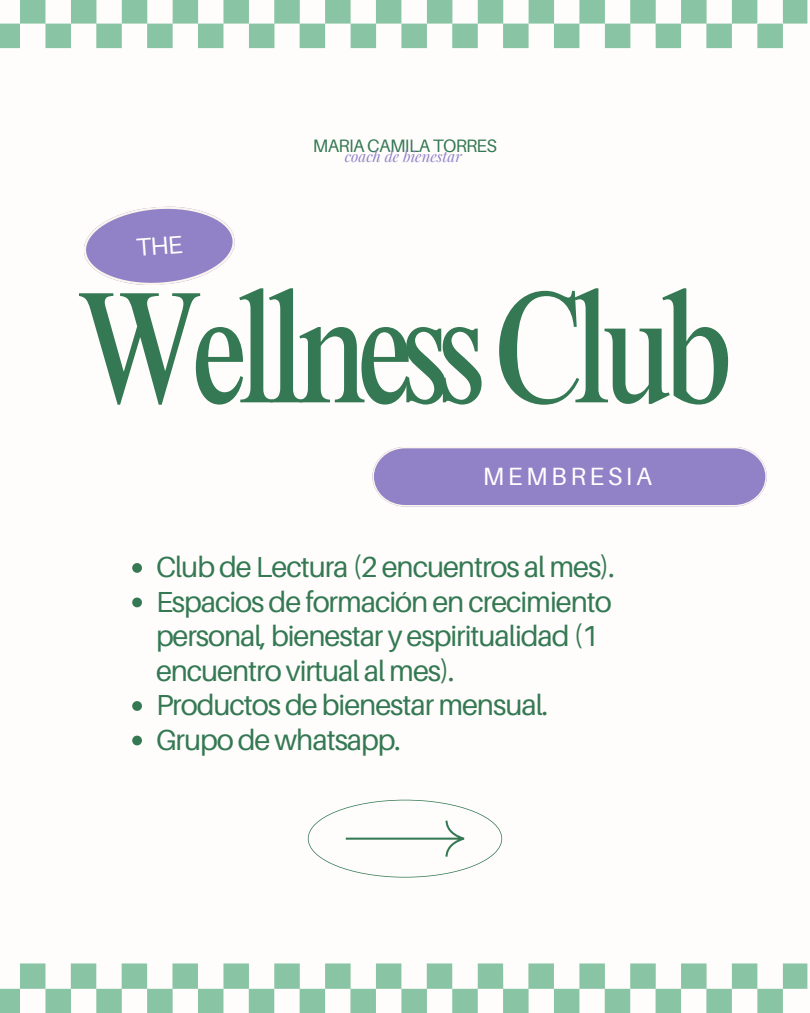
<style>
.page{position:relative;width:810px;height:1013px;background:#fff}
.page>*{position:absolute;margin:0;border:0;box-sizing:border-box;transform-origin:0 0}
.t1{font:condensed 159.9px "Times NRMT Pro";letter-spacing:-.065em;color:#357954}
.t2{font:29px/34.5px "Aileron";letter-spacing:-.035em;color:#357954}
.t3{font:25px "Aileron";letter-spacing:.14em;color:#fff}
.t4{font:18px "Aileron";letter-spacing:-.035em;color:#357954}
.t5{font:italic 15px "Playfair Display";color:#9182c8}
</style>
<div class="page">
<div style="left:0;top:0;width:810px;height:1012px;background:#fffdfb"></div>
<svg style="left:308px;top:799px;width:194px;height:78px"></svg>
<svg style="left:132px;top:563px;width:10px;height:10px"></svg>
<svg style="left:132px;top:597px;width:10px;height:10px"></svg>
<svg style="left:132px;top:701px;width:10px;height:10px"></svg>
<svg style="left:132px;top:735px;width:10px;height:10px"></svg>
<svg style="left:372px;top:447px;width:395px;height:59px;background:#998bcb"></svg>
<svg style="left:0;top:0;width:807px;height:48px"></svg>
<svg style="left:0;top:963px;width:807px;height:49px"></svg>
<svg style="left:84px;top:206px;width:151px;height:79px"></svg>
<p class="t4" style="left:313px;top:134px;width:186px">MARIA CAMILA TORRES</p>
<p class="t5" style="left:345px;top:145px;width:118px">coach de bienestar</p>
<h1 class="t1" style="left:75px;top:287px;width:661px">WellnessClub</h1>
<p class="t3" style="left:483px;top:461px;width:171px">MEMBRESIA</p>
<p class="t2" style="left:156px;top:549px;width:460px">Club de Lectura (2 encuentros al mes).</p>
<p class="t2" style="left:156px;top:584px;width:457px">Espacios de formación en crecimiento personal, bienestar y espiritualidad (1 encuentro virtual al mes).</p>
<h4 class="t2" style="left:156px;top:687px;width:394px">Productos de bienestar mensual.</h4>
<h3 class="t2" style="left:156px;top:722px;width:246px">Grupo de whatsapp.</h3>
</div>
